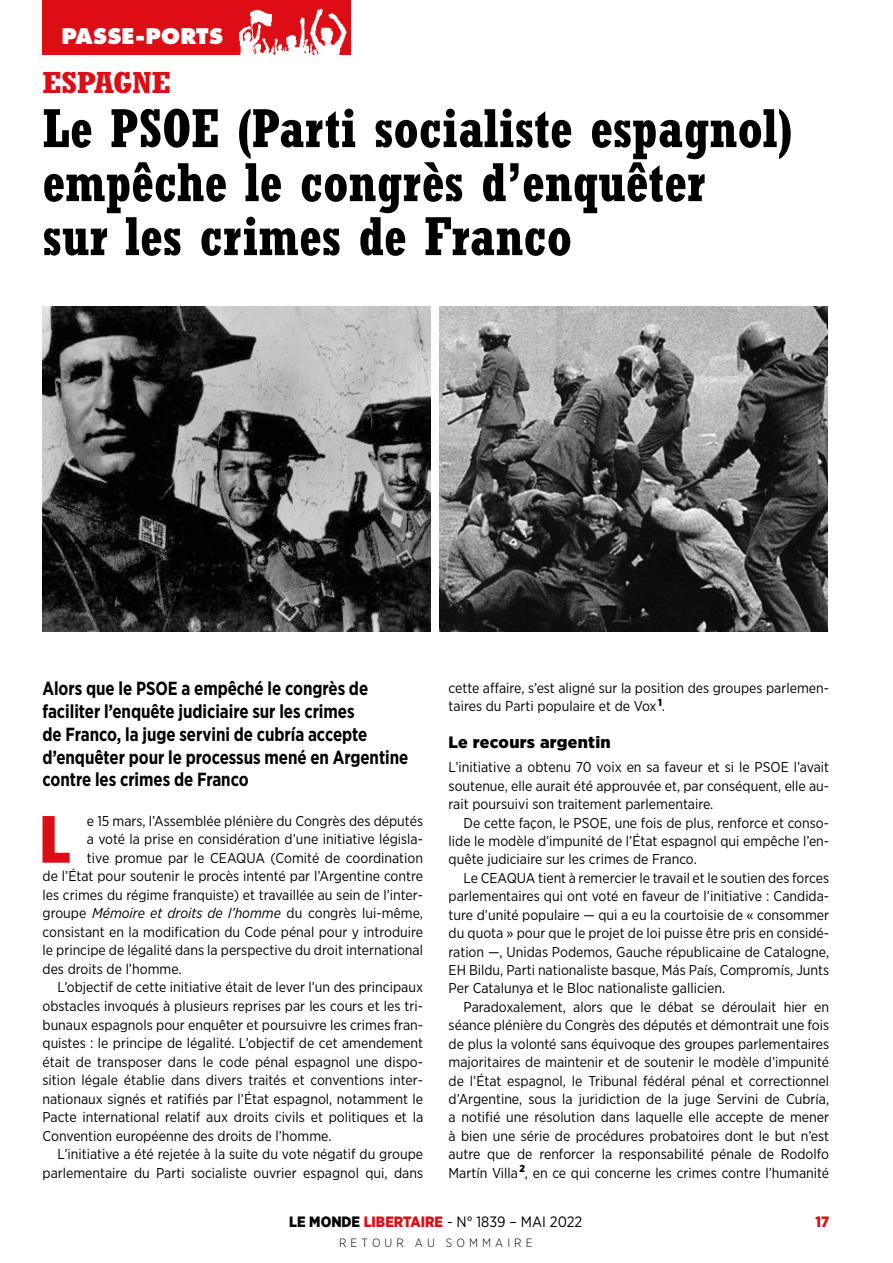
<style>
.page{position:relative;width:893px;height:1263px;background:#fff}
.page>*{position:absolute;margin:0;border:0;box-sizing:border-box;transform-origin:0 0}
.t1{font:900 condensed 65.4px "Helvetica Neue";color:#dc0d15}
.t2{font:700 condensed 54px/54px "Rockwell Std";color:#000}
.t3{font:700 condensed 30px "Rockwell Std";letter-spacing:-.005em;color:#dc0d15;scale:1.2 1}
.t4{font:800 21px "Futura Std";letter-spacing:.015em;color:#fff}
.t5{font:700 18.9px/22.8px "Gotham Narrow";letter-spacing:-.005em;color:#000;scale:.91 1}
.t6{font:900 16.5px "Gotham Narrow";letter-spacing:.015em;color:#000;scale:1.1 1}
.t7{font:15px "Gotham Narrow";color:#000}
.t8{font:900 15px "Gotham Narrow";color:#dc0d15}
.t9{font:14.25px/18.5px "Gotham Narrow";color:#000;text-align:justify}
.t10{font:300 12px "Gotham Narrow";color:#000}
.s1{font-style:italic}
.s2{font-weight:900}
.s3{font-weight:900;color:#dc0d15}
</style>
<div class="page">
<div style="left:43px;top:0;width:308px;height:54px;background:#dc0d15"></div>
<img style="left:239px;top:8px;width:108px;height:46px">
<img style="left:43px;top:306px;width:388px;height:325px">
<img style="left:439px;top:306px;width:388px;height:325px">
<h3 class="t4" style="left:62px;top:23px;width:163px">PASSE-PORTS</h3>
<h3 class="t3" style="left:43px;top:65px;width:109px">ESPAGNE</h3>
<h2 class="t2" style="left:43px;top:101px;width:752px">Le PSOE (Parti socialiste espagnol) empêche le congrès d’enquêter<br>sur les crimes de Franco</h2>
<h3 class="t5" style="left:43px;top:677px;width:404px">Alors que le PSOE a empêché le congrès de faciliter l’enquête judiciaire sur les crimes<br>de Franco, la juge servini de cubría accepte d’enquêter pour le processus mené en Argentine contre les crimes de Franco</h3>
<h1 class="t1" style="left:40px;top:785px;width:32px">L</h1>
<p class="t9" style="left:87px;top:812px;width:338px">e 15 mars, l’Assemblée plénière du Congrès des députés</p>
<p class="t9" style="left:87px;top:830px;width:338px">a voté la prise en considération d’une initiative législa-</p>
<p class="t9" style="left:87px;top:848px;width:338px">tive promue par le CEAQUA (Comité de coordination</p>
<p class="t9" style="left:43px;top:867px;width:382px">de l’État pour soutenir le procès intenté par l’Argentine contre</p>
<p class="t9" style="left:43px;top:885px;width:382px">les crimes du régime franquiste) et travaillée au sein de l’inter-</p>
<p class="t9" style="left:43px;top:904px;width:382px">groupe <span class="s1">Mémoire et droits de l’homme</span> du congrès lui-même,</p>
<p class="t9" style="left:43px;top:922px;width:382px">consistant en la modification du Code pénal pour y introduire</p>
<p class="t9" style="left:43px;top:941px;width:382px">le principe de légalité dans la perspective du droit international</p>
<p class="t9" style="left:43px;top:959px;width:141px">des droits de l’homme.</p>
<p class="t9" style="left:58px;top:978px;width:367px">L’objectif de cette initiative était de lever l’un des principaux</p>
<p class="t9" style="left:43px;top:996px;width:382px">obstacles invoqués à plusieurs reprises par les cours et les tri-</p>
<p class="t9" style="left:43px;top:1015px;width:382px">bunaux espagnols pour enquêter et poursuivre les crimes fran-</p>
<p class="t9" style="left:43px;top:1033px;width:382px">quistes : le principe de légalité. L’objectif de cet amendement</p>
<p class="t9" style="left:43px;top:1052px;width:382px">était de transposer dans le code pénal espagnol une dispo-</p>
<p class="t9" style="left:43px;top:1071px;width:382px">sition légale établie dans divers traités et conventions inter-</p>
<p class="t9" style="left:43px;top:1089px;width:382px">nationaux signés et ratifiés par l’État espagnol, notamment le</p>
<p class="t9" style="left:43px;top:1108px;width:382px">Pacte international relatif aux droits civils et politiques et la</p>
<p class="t9" style="left:43px;top:1126px;width:290px">Convention européenne des droits de l’homme.</p>
<p class="t9" style="left:58px;top:1145px;width:367px">L’initiative a été rejetée à la suite du vote négatif du groupe</p>
<p class="t9" style="left:43px;top:1163px;width:382px">parlementaire du Parti socialiste ouvrier espagnol qui, dans</p>
<p class="t9" style="left:449px;top:678px;width:382px">cette affaire, s’est aligné sur la position des groupes parlemen&shy;taires du Parti populaire et de Vox <sup>1</sup>.</p>
<p class="t6" style="left:449px;top:732px;width:149px">Le recours argentin</p>
<p class="t9" style="left:449px;top:758px;width:382px">L’initiative a obtenu 70 voix en sa faveur et si le PSOE l’avait soutenue, elle aurait été approuvée et, par conséquent, elle au&shy;rait poursuivi son traitement parlementaire.</p>
<p class="t9" style="left:449px;top:813px;width:382px;text-indent:15px">De cette façon, le PSOE, une fois de plus, renforce et conso&shy;lide le modèle d’impunité de l’État espagnol qui empêche l’en&shy;quête judiciaire sur les crimes de Franco.</p>
<p class="t9" style="left:449px;top:868px;width:382px;text-indent:15px">Le CEAQUA tient à remercier le travail et le soutien des forces parlementaires qui ont voté en faveur de l’initiative : Candida&shy;ture d’unité populaire — qui a eu la courtoisie de « consommer du quota » pour que le projet de loi puisse être pris en considé&shy;ration —, Unidas Podemos, Gauche républicaine de Catalogne, EH Bildu, Parti nationaliste basque, Más País, Compromís, Junts Per Catalunya et le Bloc nationaliste gallicien.</p>
<p class="t9" style="left:449px;top:997px;width:382px;text-indent:15px">Paradoxalement, alors que le débat se déroulait hier en séance plénière du Congrès des députés et démontrait une fois de plus la volonté sans équivoque des groupes parlementaires majoritaires de maintenir et de soutenir le modèle d’impunité de l’État espagnol, le Tribunal fédéral pénal et correctionnel d’Argentine, sous la juridiction de la juge Servini de Cubría, a notifié une résolution dans laquelle elle accepte de mener à bien une série de procédures probatoires dont le but n’est autre que de renforcer la responsabilité pénale de Rodolfo Martín Villa <sup>2</sup>, en ce qui concerne les crimes contre l’humanité</p>
<p class="t7" style="left:289px;top:1212px;width:295px"><span class="s2">LE MONDE</span> <span class="s3">LIBERTAIRE</span> - N° 1839 – MAI 2022</p>
<p class="t8" style="left:815px;top:1211px;width:15px">17</p>
<p class="t10" style="left:339px;top:1236px;width:195px">R E T O U R A U S O M M A I R E</p>
</div>
